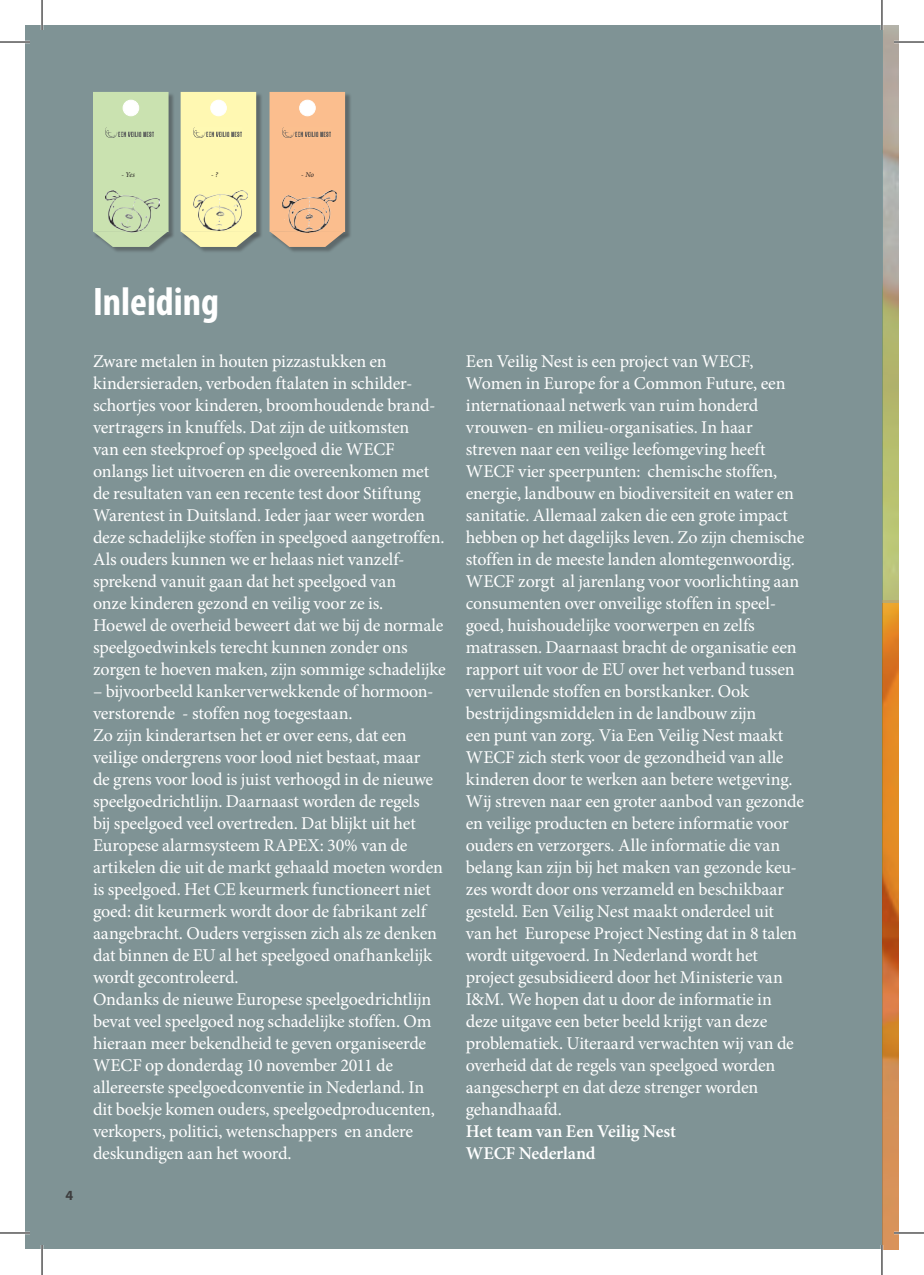
<style>
.page{position:relative;width:924px;height:1275px;background:#fff}
.page>*{position:absolute;margin:0;border:0;box-sizing:border-box;transform-origin:0 0}
.Kapitel_gut{font:700 condensed 40px "Myriad Pro";color:#fff}
.Fließtext{font:18px/22px "Minion Pro";letter-spacing:-.015em;color:#fff}
.Fließtext-2{font:600 18px "Minion Pro";letter-spacing:-.01em;color:#fff}
.Fließtext-3{font:700 14px "Myriad Pro";color:#3e3e3f}
.t1{font:italic 7.4px "Minion Pro";color:#231f20}
</style>
<div class="page">
<div style="left:25px;top:25px;width:857px;height:1223px;background:#7f9395"></div>
<svg style="left:882px;top:602px;width:16px;height:648px;background:#d28034"></svg>
<svg style="left:882px;top:25px;width:16px;height:577px;background:#adb087"></svg>
<div style="left:94px;top:93px;width:81px;height:146px;background:#231f20;opacity:.35"></div>
<div style="left:93px;top:92px;width:75px;height:140px;background:#cae2b0"></div>
<div style="left:181px;top:93px;width:82px;height:146px;background:#231f20;opacity:.35"></div>
<div style="left:180px;top:92px;width:76px;height:140px;background:#fff8b2"></div>
<div style="left:270px;top:93px;width:81px;height:146px;background:#231f20;opacity:.35"></div>
<div style="left:269px;top:92px;width:76px;height:140px;background:#fbbe8e"></div>
<div style="left:94px;top:232px;width:79px;height:22px;background:#231f20;opacity:.35"></div>
<svg style="left:94px;top:232px;width:74px;height:15px"></svg>
<div style="left:182px;top:232px;width:79px;height:22px;background:#231f20;opacity:.35"></div>
<svg style="left:181px;top:232px;width:74px;height:15px"></svg>
<div style="left:271px;top:232px;width:78px;height:22px;background:#231f20;opacity:.35"></div>
<svg style="left:270px;top:232px;width:74px;height:15px"></svg>
<div style="left:123px;top:100px;width:16px;height:16px;background:#fff;border-radius:50%"></div>
<div style="left:123px;top:100px;width:16px;height:16px;border:1px solid #fff;border-radius:50%"></div>
<div style="left:211px;top:100px;width:15px;height:16px;background:#fff;border-radius:50%"></div>
<div style="left:210px;top:100px;width:16px;height:16px;border:1px solid #fff;border-radius:50%"></div>
<div style="left:299px;top:100px;width:16px;height:16px;background:#fff;border-radius:50%"></div>
<div style="left:299px;top:100px;width:16px;height:16px;border:1px solid #fff;border-radius:50%"></div>
<img style="left:106px;top:191px;width:53px;height:44px">
<img style="left:193px;top:191px;width:54px;height:40px">
<img style="left:282px;top:191px;width:54px;height:41px">
<img style="left:106px;top:130px;width:47px;height:8px">
<img style="left:193px;top:128px;width:48px;height:10px">
<img style="left:282px;top:128px;width:48px;height:10px">
<hr style="left:0;top:41px;width:30px;height:2px;background:#fff">
<hr style="left:893px;top:41px;width:30px;height:2px;background:#fff">
<hr style="left:0;top:1231px;width:30px;height:3px;background:#fff">
<hr style="left:893px;top:1231px;width:30px;height:3px;background:#fff">
<hr style="left:41px;top:0;width:2px;height:30px;background:#fff">
<hr style="left:41px;top:1245px;width:2px;height:30px;background:#fff">
<hr style="left:880px;top:0;width:2px;height:30px;background:#fff">
<hr style="left:880px;top:1245px;width:2px;height:30px;background:#fff">
<hr style="left:0;top:42px;width:30px;height:1px;background:#000">
<hr style="left:893px;top:42px;width:30px;height:1px;background:#000">
<hr style="left:0;top:1232px;width:30px;height:1px;background:#000">
<hr style="left:893px;top:1232px;width:30px;height:1px;background:#000">
<hr style="left:42px;top:0;width:1px;height:30px;background:#000">
<hr style="left:42px;top:1245px;width:1px;height:30px;background:#000">
<hr style="left:881px;top:0;width:1px;height:30px;background:#000">
<hr style="left:881px;top:1245px;width:1px;height:30px;background:#000">
<p class="t1" style="left:121px;top:169px;width:15px">- Yes</p>
<p class="t1" style="left:211px;top:169px;width:8px">- ?</p>
<p class="t1" style="left:301px;top:169px;width:14px">- No</p>
<p class="Fließtext-3" style="left:65px;top:1186px;width:9px">4</p>
<p class="Kapitel_gut" style="left:93px;top:277px;width:127px">Inleiding</p>
<p class="Fließtext" style="left:93px;top:351px;width:353px">Zware metalen in houten pizzastukken en kindersieraden, verboden ftalaten in schilder&shy;schortjes voor kinderen, broomhoudende brand&shy;vertragers in knuffels. Dat zijn de uitkomsten<br>van een steekproef op speelgoed die WECF onlangs liet uitvoeren en die overeenkomen met de resultaten van een recente test door Stiftung Warentest in Duitsland. Ieder jaar weer worden deze schadelijke stoffen in speelgoed aangetroffen.</p>
<p class="Fließtext" style="left:93px;top:548px;width:313px">Als ouders kunnen we er helaas niet vanzelf&shy;sprekend vanuit gaan dat het speelgoed van onze kinderen gezond en veilig voor ze is.</p>
<p class="Fließtext" style="left:93px;top:614px;width:354px">Hoewel de overheid beweert dat we bij de normale speelgoedwinkels terecht kunnen zonder ons zorgen te hoeven maken, zijn sommige schadelijke</p>
<p class="Fließtext" style="left:93px;top:680px;width:351px">– bijvoorbeeld kankerverwekkende of hormoon&shy;verstorende - stoffen nog toegestaan.<br>Zo zijn kinderartsen het er over eens, dat een veilige ondergrens voor lood niet bestaat, maar<br>de grens voor lood is juist verhoogd in de nieuwe speelgoedrichtlijn. Daarnaast worden de regels<br>bij speelgoed veel overtreden. Dat blijkt uit het Europese alarmsysteem RAPEX: 30% van de artikelen die uit de markt gehaald moeten worden is speelgoed. Het CE keurmerk functioneert niet goed: dit keurmerk wordt door de fabrikant zelf aangebracht. Ouders vergissen zich als ze denken dat binnen de EU al het speelgoed onafhankelijk wordt gecontroleerd.</p>
<p class="Fließtext" style="left:93px;top:988px;width:340px">Ondanks de nieuwe Europese speelgoedrichtlijn bevat veel speelgoed nog schadelijke stoffen. Om hieraan meer bekendheid te geven organiseerde WECF op donderdag 10 november 2011 de</p>
<p class="Fließtext" style="left:93px;top:1076px;width:333px">allereerste speelgoedconventie in Nederland. In</p>
<p class="Fließtext" style="left:93px;top:1098px;width:343px">dit boekje komen ouders, speelgoedproducenten, verkopers, politici, wetenschappers en andere deskundigen aan het woord.</p>
<p class="Fließtext" style="left:465px;top:350px;width:340px">Een Veilig Nest is een project van WECF, Women in Europe for a Common Future, een internationaal netwerk van ruim honderd vrouwen- en milieu-organisaties. In haar streven naar een veilige leefomgeving heeft WECF vier speerpunten: chemische stoffen, energie, landbouw en biodiversiteit en water en sanitatie. Allemaal zaken die een grote impact hebben op het dagelijks leven. Zo zijn chemische stoffen in de meeste landen alomtegenwoordig.<br>WECF zorgt al jarenlang voor voorlichting aan consumenten over onveilige stoffen in speel&shy;goed, huishoudelijke voorwerpen en zelfs matrassen. Daarnaast bracht de organisatie een rapport uit voor de EU over het verband tussen vervuilende stoffen en borstkanker. Ook bestrijdingsmiddelen in de landbouw zijn<br>een punt van zorg. Via Een Veilig Nest maakt WECF zich sterk voor de gezondheid van alle kinderen door te werken aan betere wetgeving.<br>Wij streven naar een groter aanbod van gezonde en veilige producten en betere informatie voor ouders en verzorgers. Alle informatie die van belang kan zijn bij het maken van gezonde keu&shy;zes wordt door ons verzameld en beschikbaar gesteld. Een Veilig Nest maakt onderdeel uit van het Europese Project Nesting dat in 8 talen wordt uitgevoerd. In Nederland wordt het project gesubsidieerd door het Ministerie van I&amp;M. We hopen dat u door de informatie in deze uitgave een beter beeld krijgt van deze problematiek. Uiteraard verwachten wij van de overheid dat de regels van speelgoed worden aangescherpt en dat deze strenger worden gehandhaafd.</p>
<p class="Fließtext-2" style="left:465px;top:1120px;width:211px">Het team van Een Veilig Nest</p>
<p class="Fließtext-2" style="left:465px;top:1142px;width:131px">WECF Nederland</p>
</div>
